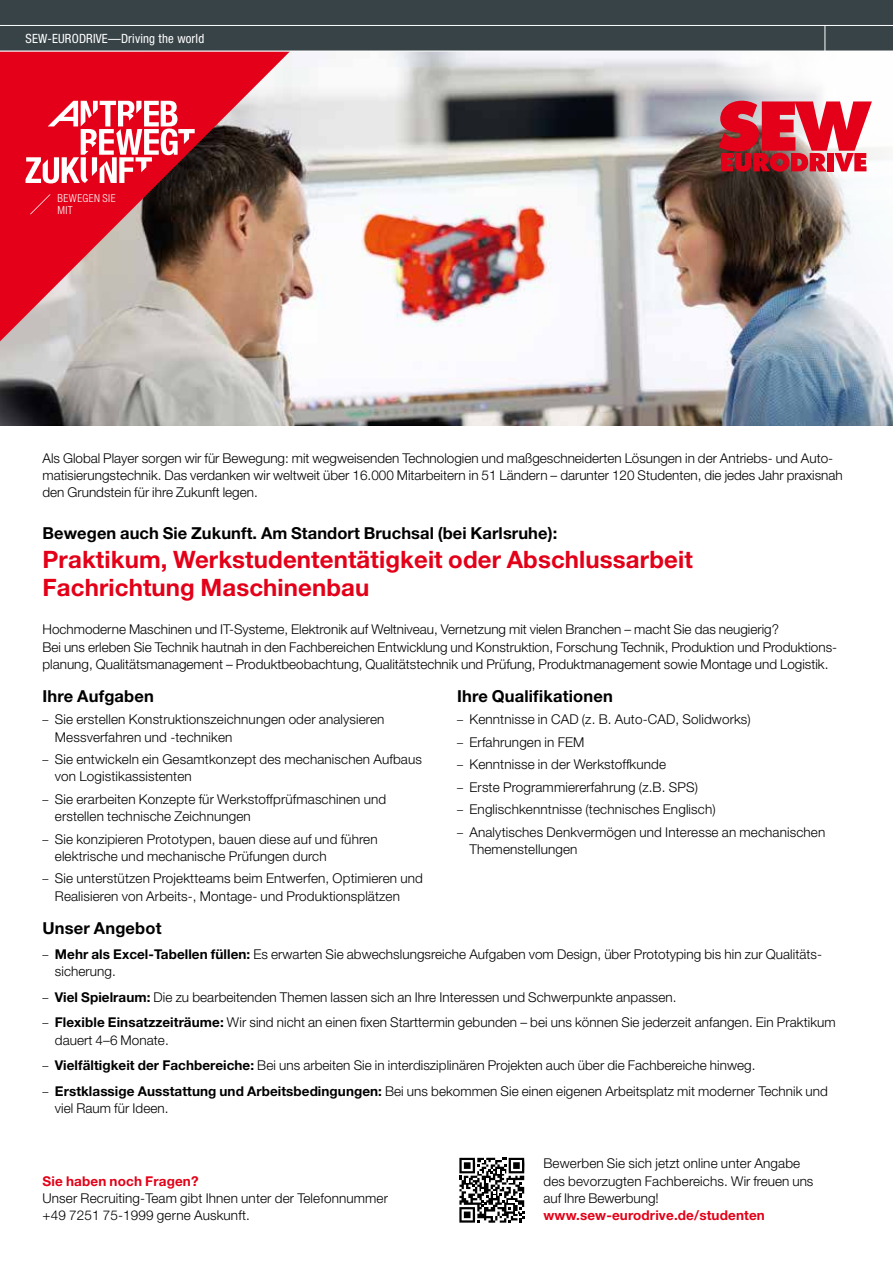
<style>
.page{position:relative;width:893px;height:1263px;background:#fff}
.page>*{position:absolute;margin:0;border:0;box-sizing:border-box;transform-origin:0 0}
.t1{font:700 24px/28.5px "Helvetica Neue LT Pro";letter-spacing:.005em;color:#e30018}
.t2{font:700 16.5px "Helvetica Neue LT Pro";letter-spacing:.005em;color:#000}
.t3{font:300 13.5px/17.2px "Helvetica Neue LT Pro";letter-spacing:.005em;color:#000}
.t4{font:700 13.5px "Helvetica Neue LT Pro";letter-spacing:.01em;color:#e30018}
.t5{font:condensed 12.75px "Helvetica Neue LT Pro";letter-spacing:.015em;color:#fff}
.t6{font:300 condensed 10.95px/11.9px "Helvetica Neue LT Pro";letter-spacing:.04em;color:#fff}
.s1{font-stretch:condensed;font-size:12px}
.s2{font-weight:700}
</style>
<div class="page">
<img style="left:0;top:52px;width:893px;height:373px">
<svg style="left:666px;top:52px;width:227px;height:178px"></svg>
<div style="left:0;top:0;width:893px;height:51px;background:#384347"></div>
<svg style="left:0;top:52px;width:290px;height:302px;background:#ba5758"></svg>
<svg style="left:825px;top:26px;width:1px;height:25px"></svg>
<svg style="left:718px;top:101px;width:154px;height:71px;background:#d73e4d"></svg>
<svg style="left:26px;top:101px;width:169px;height:82px"></svg>
<svg style="left:30px;top:194px;width:21px;height:20px"></svg>
<hr style="left:0;top:25px;width:893px;height:1px;background:#fff">
<div style="left:457px;top:1157px;width:69px;height:68px;background:linear-gradient(to right,#fff,#fff)"></div>
<svg style="left:459px;top:1158px;width:65px;height:65px"></svg>
<p class="t5" style="left:26px;top:31px;width:180px">SEW-EURODRIVE—Driving the world</p>
<p class="t6" style="left:57px;top:192px;width:60px">BEWEGEN SIE<br>MIT</p>
<p class="t3" style="left:43px;top:449px;width:802px">Als Global Player sorgen wir für Bewegung: mit wegweisenden Technologien und maßgeschneiderten Lösungen in der Antriebs- und Auto&shy;matisierungstechnik. Das verdanken wir weltweit über 16.000 Mitarbeitern in 51 Ländern – darunter 120 Studenten, die jedes Jahr praxisnah den Grundstein für ihre Zukunft legen.</p>
<p class="t2" style="left:43px;top:523px;width:516px">Bewegen auch Sie Zukunft. Am Standort Bruchsal (bei Karlsruhe):</p>
<h1 class="t1" style="left:43px;top:544px;width:652px">Praktikum, Werkstudententätigkeit oder Abschlussarbeit<br>Fachrichtung Maschinenbau</h1>
<p class="t3" style="left:43px;top:620px;width:796px">Hochmoderne Maschinen und IT-Systeme, Elektronik auf Weltniveau, Vernetzung mit vielen Branchen – macht Sie das neugierig?<br>Bei uns erleben Sie Technik hautnah in den Fachbereichen Entwicklung und Konstruktion, Forschung Technik, Produktion und Produktions&shy;planung, Qualitätsmanagement – Produktbeobachtung, Qualitätstechnik und Prüfung, Produktmanagement sowie Montage und Logistik.</p>
<p class="t2" style="left:43px;top:685px;width:113px">Ihre Aufgaben</p>
<p class="t3" style="left:55px;top:711px;width:331px;text-indent:-12px"><span class="s1">–</span> Sie erstellen Konstruktionszeichnungen oder analysieren<br>Messverfahren und -techniken</p>
<p class="t3" style="left:55px;top:750px;width:369px;text-indent:-12px"><span class="s1">–</span> Sie entwickeln ein Gesamtkonzept des mechanischen Aufbaus von Logistikassistenten</p>
<p class="t3" style="left:55px;top:790px;width:333px;text-indent:-12px"><span class="s1">–</span> Sie erarbeiten Konzepte für Werkstoffprüfmaschinen und erstellen technische Zeichnungen</p>
<p class="t3" style="left:55px;top:830px;width:324px;text-indent:-12px"><span class="s1">–</span> Sie konzipieren Prototypen, bauen diese auf und führen elektrische und mechanische Prüfungen durch</p>
<p class="t3" style="left:55px;top:870px;width:369px;text-indent:-12px"><span class="s1">–</span> Sie unterstützen Projektteams beim Entwerfen, Optimieren und<br>Realisieren von Arbeits-, Montage- und Produktionsplätzen</p>
<p class="t2" style="left:457px;top:685px;width:157px">Ihre Qualifikationen</p>
<p class="t3" style="left:457px;top:711px;width:295px"><span class="s1">–</span> Kenntnisse in CAD (z. B. Auto-CAD, Solidworks)</p>
<p class="t3" style="left:457px;top:733px;width:129px"><span class="s1">–</span> Erfahrungen in FEM</p>
<p class="t3" style="left:457px;top:756px;width:211px"><span class="s1">–</span> Kenntnisse in der Werkstoffkunde</p>
<p class="t3" style="left:457px;top:778px;width:242px"><span class="s1">–</span> Erste Programmiererfahrung (z.B. SPS)</p>
<p class="t3" style="left:457px;top:801px;width:260px"><span class="s1">–</span> Englischkenntnisse (technisches Englisch)</p>
<p class="t3" style="left:469px;top:823px;width:357px;text-indent:-12px"><span class="s1">–</span> Analytisches Denkvermögen und Interesse an mechanischen<br>Themenstellungen</p>
<p class="t2" style="left:43px;top:917px;width:121px">Unser Angebot</p>
<p class="t3" style="left:55px;top:945px;width:769px;text-indent:-12px"><span class="s1">–</span> <span class="s2">Mehr als Excel-Tabellen füllen:</span> Es erwarten Sie abwechslungsreiche Aufgaben vom Design, über Prototyping bis hin zur Qualitäts&shy;sicherung.</p>
<p class="t3" style="left:43px;top:988px;width:636px"><span class="s1">–</span> <span class="s2">Viel Spielraum:</span> Die zu bearbeitenden Themen lassen sich an Ihre Interessen und Schwerpunkte anpassen.</p>
<p class="t3" style="left:55px;top:1014px;width:782px;text-indent:-12px"><span class="s1">–</span> <span class="s2">Flexible Einsatzzeiträume:</span> Wir sind nicht an einen fixen Starttermin gebunden – bei uns können Sie jederzeit anfangen. Ein Praktikum dauert 4–6 Monate.</p>
<p class="t3" style="left:43px;top:1056px;width:714px"><span class="s1">–</span> <span class="s2">Vielfältigkeit der Fachbereiche:</span> Bei uns arbeiten Sie in interdisziplinären Projekten auch über die Fachbereiche hinweg.</p>
<p class="t3" style="left:55px;top:1082px;width:775px;text-indent:-12px"><span class="s1">–</span> <span class="s2">Erstklassige Ausstattung und Arbeitsbedingungen:</span> Bei uns bekommen Sie einen eigenen Arbeitsplatz mit moderner Technik und viel Raum für Ideen.</p>
<p class="t4" style="left:43px;top:1172px;width:158px">Sie haben noch Fragen?</p>
<p class="t3" style="left:43px;top:1189px;width:347px">Unser Recruiting-Team gibt Ihnen unter der Telefonnummer +49 7251 75-1999 gerne Auskunft.</p>
<p class="t3" style="left:543px;top:1155px;width:271px">Bewerben Sie sich jetzt online unter Angabe des bevorzugten Fachbereichs. Wir freuen uns auf Ihre Bewerbung!</p>
<p class="t4" style="left:543px;top:1207px;width:223px">www.sew-eurodrive.de/studenten</p>
</div>
